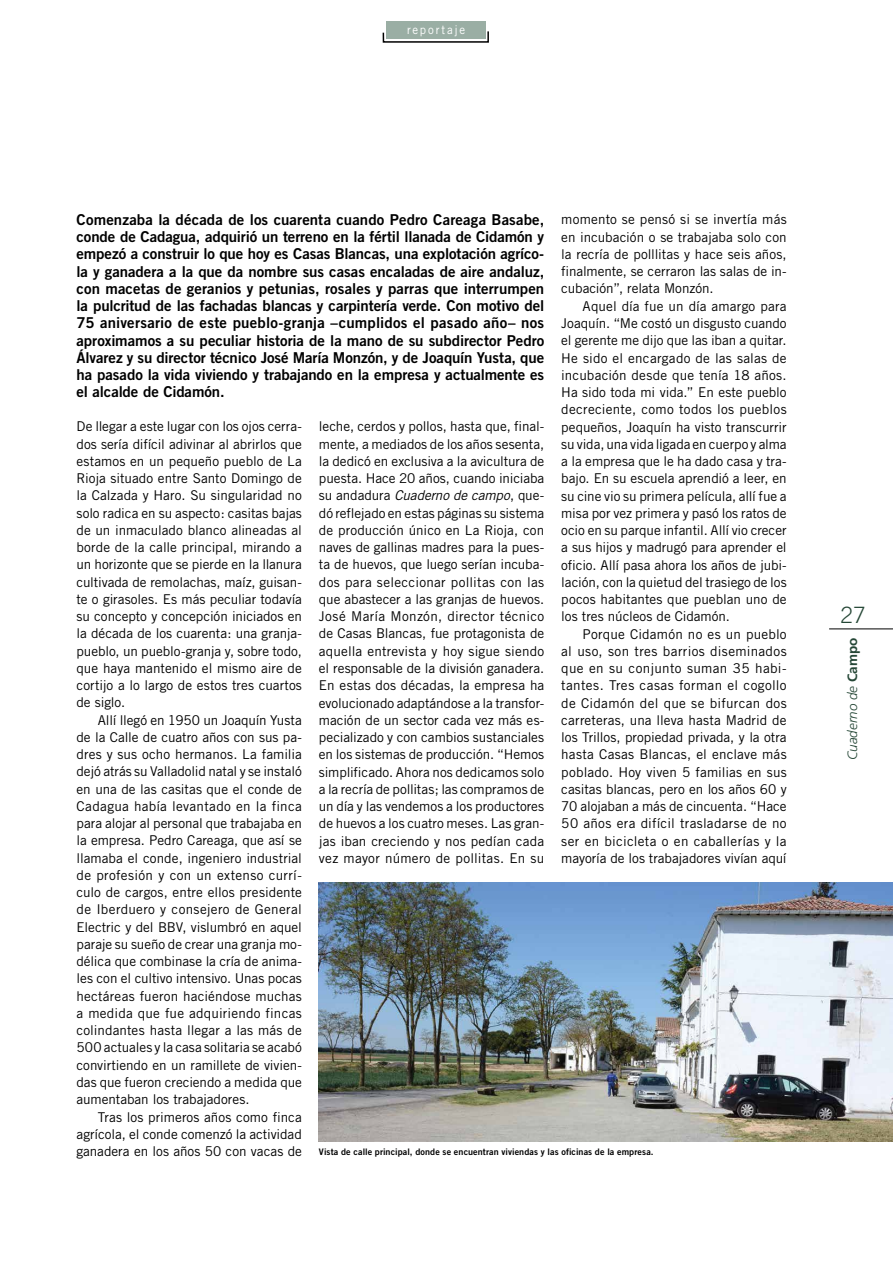
<style>
.page{position:relative;width:893px;height:1263px;background:#fff}
.page>*{position:absolute;margin:0;border:0;box-sizing:border-box;transform-origin:0 0}
.t1{font:300 22.5px "Trade Gothic";color:#254736}
.t2{font:15px/17.2px "Trade Gothic Bold Two";letter-spacing:-.005em;color:#000;text-align:justify}
.t3{font:13.5px/17.2px "Trade Gothic";color:#000;text-align:justify}
.t4{font:italic 300 13.5px "Frutiger";color:#254736}
.t5{font:12px "Trade Gothic";letter-spacing:.155em;color:#fff;scale:.95 1}
.t6{font:9px "Trade Gothic Bold Two";letter-spacing:.01em;color:#000}
.s1{font-style:italic}
.s2{font-weight:700;font-style:normal}
</style>
<div class="page">
<svg style="left:382px;top:30px;width:107px;height:13px"></svg>
<div style="left:386px;top:21px;width:99px;height:18px;background:#9aaea4"></div>
<hr style="left:829px;top:628px;width:64px;height:1px;background:#000">
<img style="left:319px;top:883px;width:574px;height:258px">
<p class="t5" style="left:407px;top:23px;width:63px">reportaje</p>
<p class="t2" style="left:77px;top:211px;width:469px">Comenzaba la década de los cuarenta cuando Pedro Careaga Basabe, conde de Cadagua, adquirió un terreno en la fértil llanada de Cidamón y empezó a construir lo que hoy es Casas Blancas, una explotación agríco&shy;la y ganadera a la que da nombre sus casas encaladas de aire andaluz, con macetas de geranios y petunias, rosales y parras que interrumpen la pulcritud de las fachadas blancas y carpintería verde. Con motivo del 75 aniversario de este pueblo-granja –cumplidos el pasado año– nos aproximamos a su peculiar historia de la mano de su subdirector Pedro Álvarez y su director técnico José María Monzón, y de Joaquín Yusta, que ha pasado la vida viviendo y trabajando en la empresa y actualmente es el alcalde de Cidamón.</p>
<p class="t3" style="left:561px;top:211px;width:227px">momento se pensó si se invertía más en incubación o se trabajaba solo con la recría de polllitas y hace seis años, finalmente, se cerraron las salas de in&shy;cubación”, relata Monzón.</p>
<p class="t3" style="left:561px;top:297px;width:227px;text-indent:21px">Aquel día fue un día amargo para Joaquín. “Me costó un disgusto cuando el gerente me dijo que las iban a quitar.<br>He sido el encargado de las salas de incubación desde que tenía 18 años.<br>Ha sido toda mi vida.” En este pueblo decreciente, como todos los pueblos pequeños, Joaquín ha visto transcurrir su vida, una vida ligada en cuerpo y alma a la empresa que le ha dado casa y tra&shy;bajo. En su escuela aprendió a leer, en su cine vio su primera película, allí fue a misa por vez primera y pasó los ratos de ocio en su parque infantil. Allí vio crecer a sus hijos y madrugó para aprender el oficio. Allí pasa ahora los años de jubi&shy;lación, con la quietud del trasiego de los pocos habitantes que pueblan uno de los tres núcleos de Cidamón.</p>
<p class="t3" style="left:561px;top:625px;width:227px;text-indent:21px">Porque Cidamón no es un pueblo al uso, son tres barrios diseminados que en su conjunto suman 35 habi&shy;tantes. Tres casas forman el cogollo de Cidamón del que se bifurcan dos carreteras, una lleva hasta Madrid de los Trillos, propiedad privada, y la otra hasta Casas Blancas, el enclave más poblado. Hoy viven 5 familias en sus casitas blancas, pero en los años 60 y 70 alojaban a más de cincuenta. “Hace 50 años era difícil trasladarse de no ser en bicicleta o en caballerías y la mayoría de los trabajadores vivían aquí</p>
<p class="t3" style="left:77px;top:418px;width:227px">De llegar a este lugar con los ojos cerra&shy;dos sería difícil adivinar al abrirlos que estamos en un pequeño pueblo de La Rioja situado entre Santo Domingo de la Calzada y Haro. Su singularidad no solo radica en su aspecto: casitas bajas de un inmaculado blanco alineadas al borde de la calle principal, mirando a un horizonte que se pierde en la llanura cultivada de remolachas, maíz, guisan&shy;te o girasoles. Es más peculiar todavía su concepto y concepción iniciados en la década de los cuarenta: una granja&shy;pueblo, un pueblo-granja y, sobre todo, que haya mantenido el mismo aire de cortijo a lo largo de estos tres cuartos de siglo.</p>
<p class="t3" style="left:77px;top:711px;width:227px;text-indent:21px">Allí llegó en 1950 un Joaquín Yusta de la Calle de cuatro años con sus pa&shy;dres y sus ocho hermanos. La familia dejó atrás su Valladolid natal y se instaló en una de las casitas que el conde de Cadagua había levantado en la finca para alojar al personal que trabajaba en la empresa. Pedro Careaga, que así se llamaba el conde, ingeniero industrial de profesión y con un extenso currí&shy;culo de cargos, entre ellos presidente de Iberduero y consejero de General Electric y del BBV, vislumbró en aquel paraje su sueño de crear una granja mo&shy;délica que combinase la cría de anima&shy;les con el cultivo intensivo. Unas pocas hectáreas fueron haciéndose muchas a medida que fue adquiriendo fincas colindantes hasta llegar a las más de 500 actuales y la casa solitaria se acabó convirtiendo en un ramillete de vivien&shy;das que fueron creciendo a medida que aumentaban los trabajadores.</p>
<p class="t3" style="left:77px;top:1108px;width:227px;text-indent:21px">Tras los primeros años como finca agrícola, el conde comenzó la actividad ganadera en los años 50 con vacas de</p>
<p class="t3" style="left:319px;top:418px;width:227px">leche, cerdos y pollos, hasta que, final&shy;mente, a mediados de los años sesenta, la dedicó en exclusiva a la avicultura de puesta. Hace 20 años, cuando iniciaba su andadura <span class="s1">Cuaderno de campo</span>, que&shy;dó reflejado en estas páginas su sistema de producción único en La Rioja, con naves de gallinas madres para la pues&shy;ta de huevos, que luego serían incuba&shy;dos para seleccionar pollitas con las que abastecer a las granjas de huevos.<br>José María Monzón, director técnico de Casas Blancas, fue protagonista de aquella entrevista y hoy sigue siendo el responsable de la división ganadera.<br>En estas dos décadas, la empresa ha evolucionado adaptándose a la transfor&shy;mación de un sector cada vez más es&shy;pecializado y con cambios sustanciales en los sistemas de producción. “Hemos simplificado. Ahora nos dedicamos solo a la recría de pollitas; las compramos de un día y las vendemos a los productores de huevos a los cuatro meses. Las gran&shy;jas iban creciendo y nos pedían cada vez mayor número de pollitas. En su</p>
<p class="t6" style="left:319px;top:1146px;width:336px">Vista de calle principal, donde se encuentran viviendas y las oficinas de la empresa.</p>
<h1 class="t1" style="left:840px;top:601px;width:27px">27</h1>
<p class="t4" style="left:845px;top:760px;width:124px;rotate:-90deg">Cuaderno de <span class="s2">Campo</span></p>
</div>
